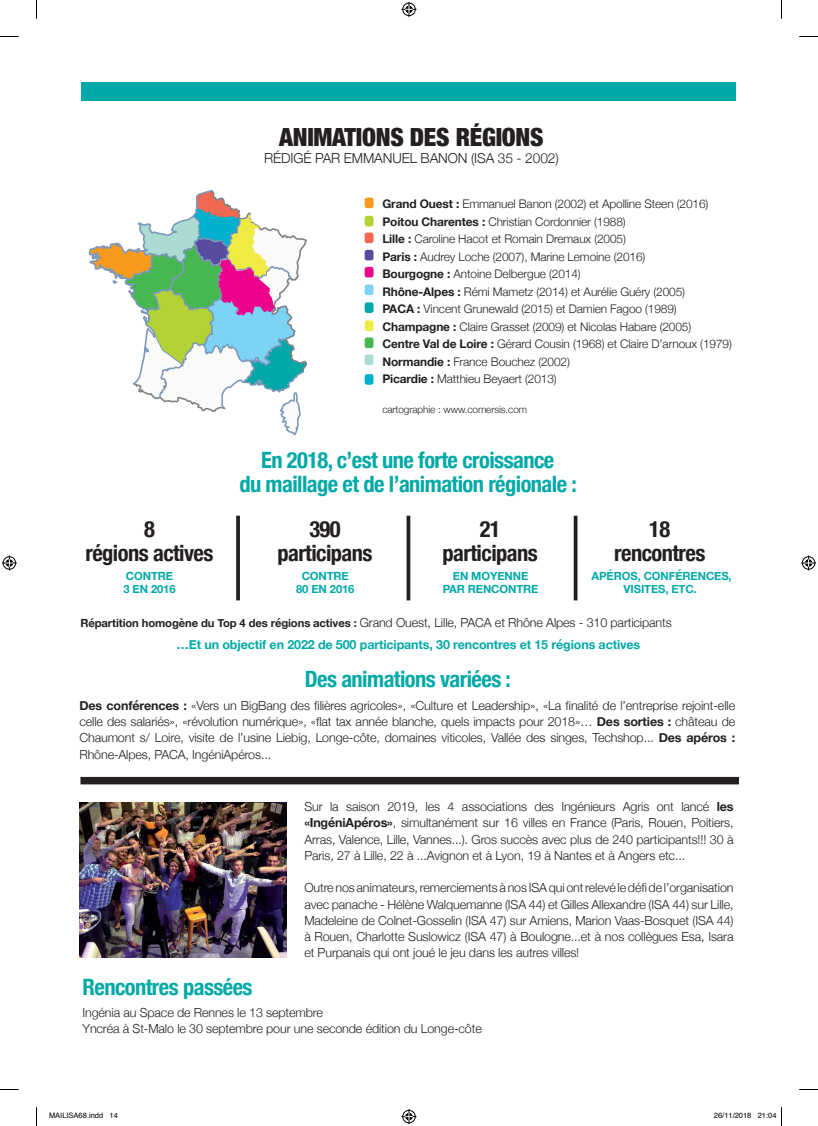
<style>
.page{position:relative;width:818px;height:1126px;background:#fff}
.page>*{position:absolute;margin:0;border:0;box-sizing:border-box;transform-origin:0 0}
.t1{font:900 condensed 25px "Helvetica Neue";letter-spacing:-.01em;color:#231f20}
.t2{font:700 condensed 22.5px/24px "Helvetica Neue";letter-spacing:-.025em;color:#00a9a8;text-align:center}
.t3{font:700 condensed 22.5px/24px "Helvetica Neue";letter-spacing:-.025em;color:#231f20;text-align:center}
.t4{font:300 13.75px "Helvetica Neue";letter-spacing:-.01em;color:#231f20}
.t5{font:300 12.5px/16.2px "Helvetica Neue";letter-spacing:-.01em;color:#231f20;text-align:justify}
.t6{font:700 12.5px/21.4px "Helvetica Neue";letter-spacing:-.01em;color:#00a9a8}
.t7{font:300 11.88px/17.5px "Helvetica Neue";letter-spacing:-.01em;color:#231f20}
.t8{font:700 11.25px/13.8px "Helvetica Neue";letter-spacing:-.01em;color:#00a9a8;text-align:center}
.t9{font:300 10px "Helvetica Neue";letter-spacing:-.01em;color:#231f20}
.t10{font:7.5px "Helvetica";color:#000}
.s1{font-weight:700}
.s2{font-size:11.25px;color:#231f20}
.s3{font-weight:300;color:#231f20}
</style>
<div class="page">
<div style="left:81px;top:82px;width:655px;height:18px;background:#00a9a8"></div>
<img style="left:80px;top:802px;width:206px;height:155px">
<div style="left:364px;top:197px;width:9px;height:11px;background:#f89a1c;border-radius:2px"></div>
<div style="left:364px;top:337px;width:9px;height:11px;background:#47b751;border-radius:2px"></div>
<div style="left:364px;top:354px;width:9px;height:11px;background:#aadcd4;border-radius:2px"></div>
<div style="left:364px;top:374px;width:9px;height:11px;background:#00b1cd;border-radius:2px"></div>
<div style="left:364px;top:216px;width:9px;height:10px;background:#b3d234;border-radius:2px"></div>
<div style="left:364px;top:320px;width:9px;height:11px;background:#f0eb42;border-radius:2px"></div>
<div style="left:364px;top:232px;width:9px;height:11px;background:#f26850;border-radius:2px"></div>
<div style="left:364px;top:250px;width:9px;height:10px;background:#574c9f;border-radius:2px"></div>
<div style="left:364px;top:267px;width:9px;height:10px;background:#ed028c;border-radius:2px"></div>
<div style="left:364px;top:284px;width:9px;height:11px;background:#7cd3f6;border-radius:2px"></div>
<div style="left:364px;top:302px;width:9px;height:11px;background:#00a9a8;border-radius:2px"></div>
<svg style="left:89px;top:190px;width:218px;height:245px"></svg>
<svg style="left:236px;top:515px;width:4px;height:85px"></svg>
<svg style="left:406px;top:515px;width:4px;height:85px"></svg>
<svg style="left:573px;top:515px;width:4px;height:85px"></svg>
<div style="left:80px;top:776px;width:658px;height:8px;background:#231f20"></div>
<svg style="left:0;top:36px;width:19px;height:1px"></svg>
<svg style="left:799px;top:36px;width:18px;height:1px"></svg>
<svg style="left:0;top:1089px;width:19px;height:1px"></svg>
<svg style="left:799px;top:1089px;width:18px;height:1px"></svg>
<svg style="left:36px;top:0;width:1px;height:19px"></svg>
<svg style="left:36px;top:1107px;width:1px;height:18px"></svg>
<svg style="left:401px;top:2px;width:15px;height:15px"></svg>
<svg style="left:401px;top:1109px;width:15px;height:14px"></svg>
<svg style="left:2px;top:555px;width:15px;height:15px"></svg>
<svg style="left:801px;top:555px;width:14px;height:15px"></svg>
<h1 class="t1" style="left:279px;top:116px;width:266px">ANIMATIONS DES RÉGIONS</h1>
<p class="t4" style="left:264px;top:147px;width:296px">RÉDIGÉ PAR EMMANUEL BANON (ISA 35 - 2002)</p>
<p class="t7" style="left:382px;top:194px;width:351px"><span class="s1">Grand Ouest :</span> Emmanuel Banon (2002) et Apolline Steen (2016)<br><span class="s1">Poitou Charentes :</span> Christian Cordonnier (1988)<br><span class="s1">Lille :</span> Caroline Hacot et Romain Dremaux (2005)<br><span class="s1">Paris :</span> Audrey Loche (2007), Marine Lemoine (2016)<br><span class="s1">Bourgogne :</span> Antoine Delbergue (2014)<br><span class="s1">Rhône-Alpes :</span> Rémi Mametz (2014) et Aurélie Guéry (2005)<br><span class="s1">PACA :</span> Vincent Grunewald (2015) et Damien Fagoo (1989)<br><span class="s1">Champagne :</span> Claire Grasset (2009) et Nicolas Habare (2005)<br><span class="s1">Centre Val de Loire :</span> Gérard Cousin (1968) et Claire D’arnoux (1979)<br><span class="s1">Normandie :</span> France Bouchez (2002)<br><span class="s1">Picardie :</span> Matthieu Beyaert (2013)</p>
<p class="t9" style="left:382px;top:401px;width:146px">cartographie : www.comersis.com</p>
<h2 class="t2" style="left:239px;top:446px;width:339px">En 2018, c’est une forte croissance<br>du maillage et de l’animation régionale :</h2>
<h2 class="t3" style="left:277px;top:515px;width:97px">390 participans</h2>
<h2 class="t3" style="left:85px;top:515px;width:129px">8<br>régions actives</h2>
<h2 class="t3" style="left:442px;top:515px;width:97px">21 participans</h2>
<h2 class="t3" style="left:614px;top:515px;width:93px">18 rencontres</h2>
<p class="t8" style="left:591px;top:569px;width:141px">APÉROS, CONFÉRENCES,<br>VISITES, ETC.</p>
<p class="t8" style="left:123px;top:569px;width:54px;text-align:left">CONTRE<br>3 EN 2016</p>
<p class="t8" style="left:296px;top:569px;width:60px">CONTRE<br>80 EN 2016</p>
<p class="t8" style="left:442px;top:569px;width:97px">EN MOYENNE<br>PAR RENCONTRE</p>
<p class="t6" style="left:176px;top:612px;width:496px;text-indent:-96px"><span class="s2">Répartition homogène du Top 4 des régions actives :</span> <span class="s3">Grand Ouest, Lille, PACA et Rhône Alpes - 310 participants </span>…Et un objectif en 2022 de 500 participants, 30 rencontres et 15 régions actives</p>
<h2 class="t2" style="left:304px;top:665px;width:207px">Des animations variées :</h2>
<p class="t5" style="left:79px;top:696px;width:657px"><span class="s1">Des conférences :</span> «Vers un BigBang des filières agricoles», «Culture et Leadership», «La finalité de l’entreprise rejoint-elle celle des salariés», «révolution numérique», «flat tax année blanche, quels impacts pour 2018»… <span class="s1">Des sorties :</span> château de Chaumont s/ Loire, visite de l’usine Liebig, Longe-côte, domaines viticoles, Vallée des singes, Techshop... <span class="s1">Des apéros :<br></span>Rhône-Alpes, PACA, IngéniApéros...</p>
<h2 class="t2" style="left:82px;top:972px;width:171px">Rencontres passées</h2>
<p class="t5" style="left:304px;top:797px;width:430px">Sur la saison 2019, les 4 associations des Ingénieurs Agris ont lancé <span class="s1">les «IngéniApéros»</span>, simultanément sur 16 villes en France (Paris, Rouen, Poitiers, Arras, Valence, Lille, Vannes...). Gros succès avec plus de 240 participants!!! 30 à Paris, 27 à Lille, 22 à ...Avignon et à Lyon, 19 à Nantes et à Angers etc...</p>
<p class="t5" style="left:304px;top:878px;width:430px">Outre nos animateurs, remerciements à nos ISA qui ont relevé le défi de l’organisation avec panache - Hélène Walquemanne (ISA 44) et Gilles Allexandre (ISA 44) sur Lille, Madeleine de Colnet-Gosselin (ISA 47) sur Amiens, Marion Vaas-Bosquet (ISA 44) à Rouen, Charlotte Suslowicz (ISA 47) à Boulogne...et à nos collègues Esa, Isara et Purpanais qui ont joué le jeu dans les autres villes!</p>
<p class="t5" style="left:82px;top:1003px;width:400px">Ingénia au Space de Rennes le 13 septembre<br>Yncréa à St-Malo le 30 septembre pour une seconde édition du Longe-côte</p>
<p class="t10" style="left:49px;top:1109px;width:70px">MAILISA68.indd 14</p>
<p class="t10" style="left:713px;top:1109px;width:64px">26/11/2018 21:04</p>
</div>
